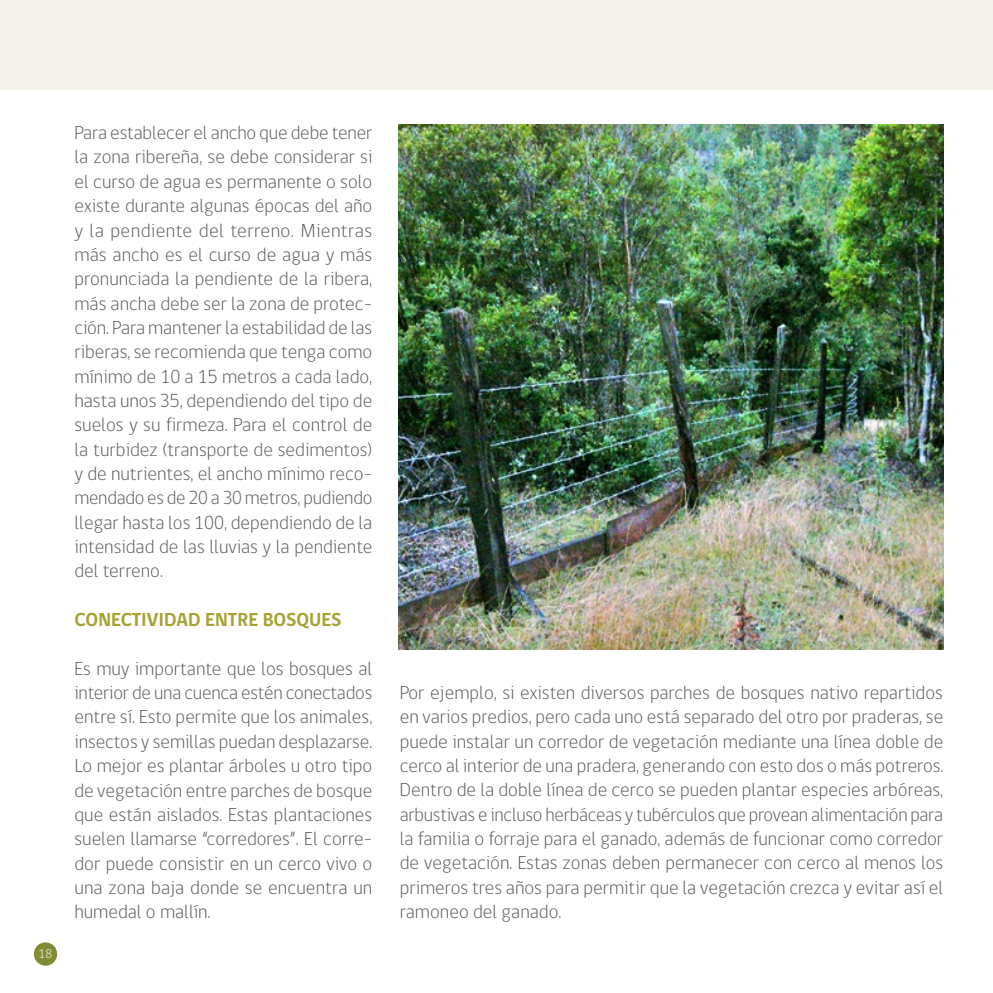
<style>
.page{position:relative;width:993px;height:993px;background:#fff}
.page>*{position:absolute;margin:0;border:0;box-sizing:border-box;transform-origin:0 0}
.t1{font:300 19.25px/24.3px "gob CL";color:#58585a;text-align:justify}
.t2{font:700 19.25px "gob CL";color:#a7a233}
.t3{font:300 13.12px "gob CL";color:#fff}
</style>
<div class="page">
<div style="left:0;top:0;width:992px;height:89px;background:#f4f3eb"></div>
<div style="left:34px;top:942px;width:23px;height:23px;background:#818b36;border-radius:50%"></div>
<img style="left:398px;top:124px;width:545px;height:525px">
<p class="t3" style="left:38px;top:944px;width:15px">18</p>
<p class="t1" style="left:74px;top:121px;width:299px">Para establecer el ancho que debe tener la zona ribereña, se debe considerar si el curso de agua es permanente o solo existe durante algunas épocas del año y la pendiente del terreno. Mientras más ancho es el curso de agua y más pronunciada la pendiente de la ribera, más ancha debe ser la zona de protec&shy;ción. Para mantener la estabilidad de las riberas, se recomienda que tenga como mínimo de 10 a 15 metros a cada lado, hasta unos 35, dependiendo del tipo de suelos y su firmeza. Para el control de la turbidez (transporte de sedimentos) y de nutrientes, el ancho mínimo reco&shy;mendado es de 20 a 30 metros, pudiendo llegar hasta los 100, dependiendo de la intensidad de las lluvias y la pendiente del terreno.</p>
<p class="t2" style="left:74px;top:606px;width:23px">CONECTIVIDAD</p>
<p class="t2" style="left:205px;top:606px;width:12px">ENTRE</p>
<p class="t2" style="left:262px;top:606px;width:12px">BOSQUES</p>
<p class="t1" style="left:74px;top:656px;width:299px">Es muy importante que los bosques al interior de una cuenca estén conectados entre sí. Esto permite que los animales, insectos y semillas puedan desplazarse.<br>Lo mejor es plantar árboles u otro tipo de vegetación entre parches de bosque que están aislados. Estas plantaciones suelen llamarse “corredores”. El corre&shy;dor puede consistir en un cerco vivo o una zona baja donde se encuentra un humedal o mallín.</p>
<p class="t1" style="left:399px;top:680px;width:545px">Por ejemplo, si existen diversos parches de bosques nativo repartidos en varios predios, pero cada uno está separado del otro por praderas, se puede instalar un corredor de vegetación mediante una línea doble de cerco al interior de una pradera, generando con esto dos o más potreros.<br>Dentro de la doble línea de cerco se pueden plantar especies arbóreas, arbustivas e incluso herbáceas y tubérculos que provean alimentación para la familia o forraje para el ganado, además de funcionar como corredor de vegetación. Estas zonas deben permanecer con cerco al menos los primeros tres años para permitir que la vegetación crezca y evitar así el ramoneo del ganado.</p>
</div>
